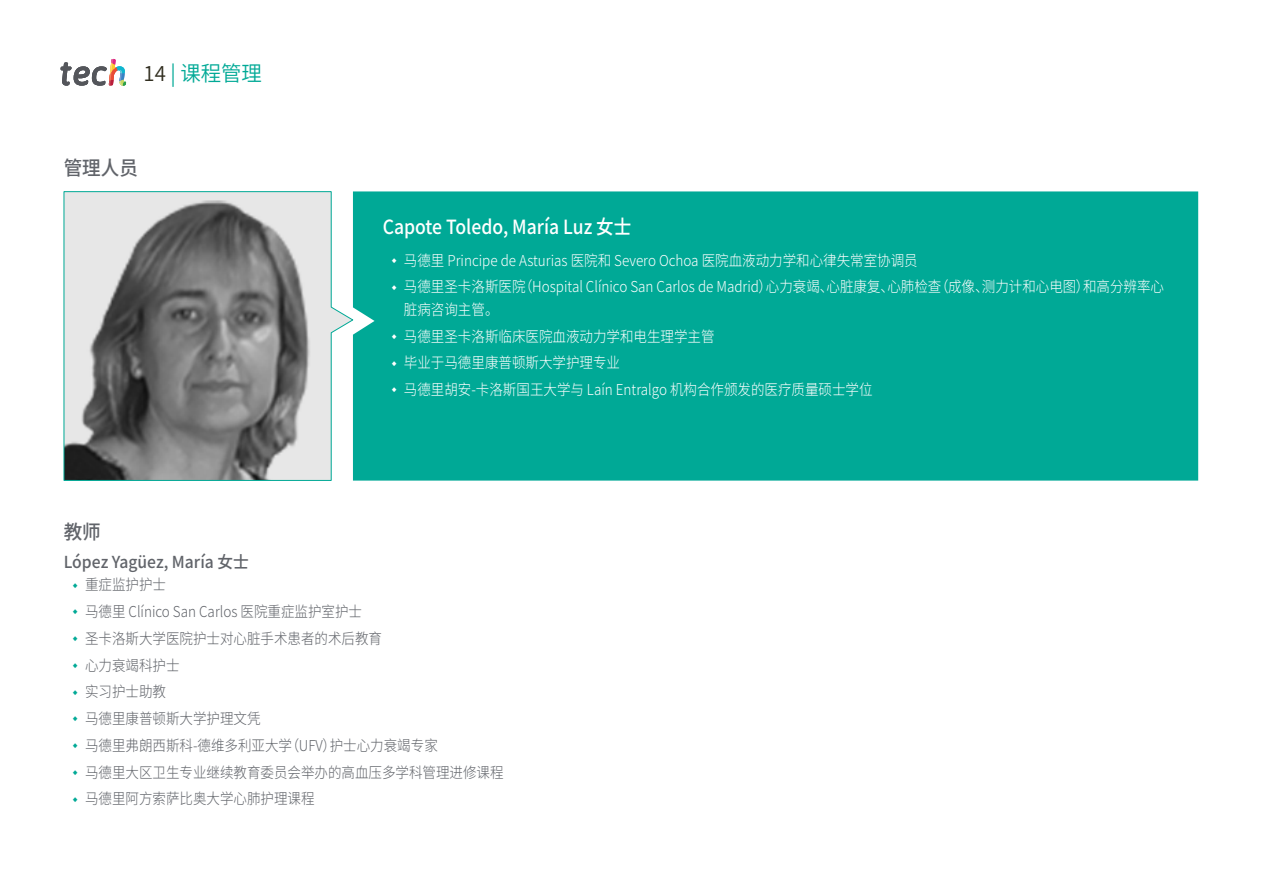
<style>
.page{position:relative;width:1263px;height:893px;background:#fff}
.page>*{position:absolute;margin:0;border:0;box-sizing:border-box;transform-origin:0 0}
.t1{font:21px "Source Han Sans CN";color:#00a996}
.t2{font:500 19.5px "Source Han Sans CN";color:#fff;scale:.9 1}
.t3{font:500 19.5px "Source Han Sans CN";color:#61646a;scale:.95 1}
.t4{font:500 16.5px "Source Han Sans CN";color:#61646a;scale:.95 1}
.t5{font:300 15px/26.7px "Source Han Sans CN";color:#fff;scale:.9 1}
.t6{font:300 15px/26.7px "Source Han Sans CN";color:#61646a;scale:.9 1}
.s1{color:#312e20}
</style>
<div class="page">
<svg style="left:61px;top:59px;width:65px;height:27px"></svg>
<div style="left:353px;top:191px;width:845px;height:290px;background:#00a996"></div>
<svg style="left:64px;top:191px;width:289px;height:290px;background:#989a9a"></svg>
<svg style="left:392px;top:258px;width:5px;height:5px"></svg>
<svg style="left:392px;top:285px;width:5px;height:5px"></svg>
<svg style="left:392px;top:334px;width:5px;height:5px"></svg>
<svg style="left:392px;top:361px;width:5px;height:5px"></svg>
<svg style="left:392px;top:387px;width:5px;height:5px"></svg>
<h1 class="t1" style="left:144px;top:61px;width:120px"><span class="s1">14</span> | 课程管理</h1>
<h2 class="t3" style="left:64px;top:157px;width:80px">管理人员</h2>
<h2 class="t3" style="left:64px;top:521px;width:41px">教师</h2>
<h2 class="t2" style="left:383px;top:216px;width:278px">Capote Toledo, María Luz 女士</h2>
<p class="t5" style="left:404px;top:247px;width:846px">马德里 Principe de Asturias 医院和 Severo Ochoa 医院血液动力学和心律失常室协调员<br>马德里圣卡洛斯医院（Hospital Clínico San Carlos de Madrid）心力衰竭、心脏康复、心肺检查（成像、测力计和心电图）和高分辨率心</p>
<p class="t5" style="left:404px;top:296px;width:522px">脏病咨询主管。<br>马德里圣卡洛斯临床医院血液动力学和电生理学主管<br>毕业于马德里康普顿斯大学护理专业<br>马德里胡安-卡洛斯国王大学与 Laín Entralgo 机构合作颁发的医疗质量硕士学位</p>
<p class="t4" style="left:64px;top:553px;width:196px">López Yagüez, María 女士</p>
<p class="t6" style="left:85px;top:572px;width:466px">重症监护护士<br>马德里 Clínico San Carlos 医院重症监护室护士<br>圣卡洛斯大学医院护士对心脏手术患者的术后教育<br>心力衰竭科护士<br>实习护士助教<br>马德里康普顿斯大学护理文凭<br>马德里弗朗西斯科-德维多利亚大学（UFV）护士心力衰竭专家<br>马德里大区卫生专业继续教育委员会举办的高血压多学科管理进修课程马德里阿方索萨比奥大学心肺护理课程</p>
</div>
